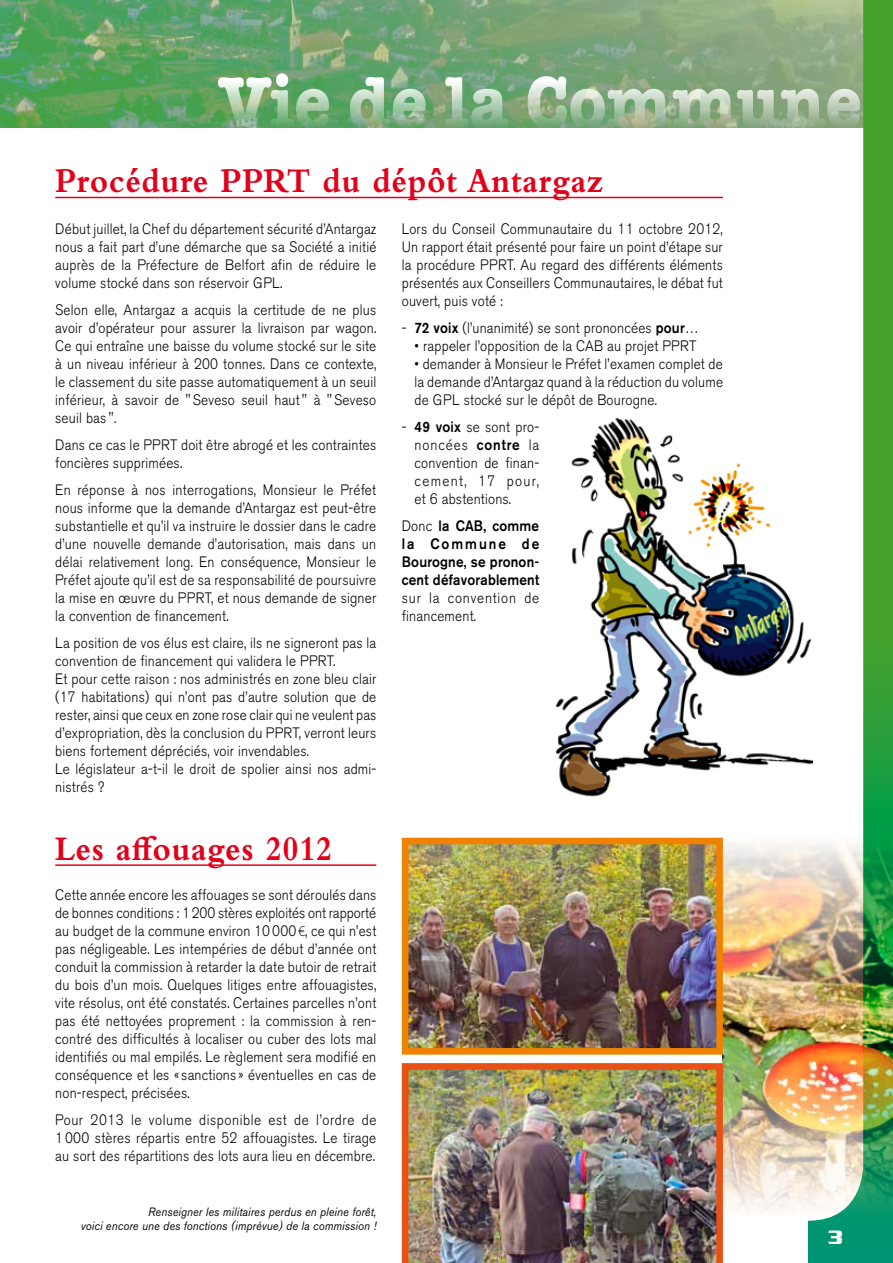
<style>
.page{position:relative;width:893px;height:1263px;background:#fff}
.page>*{position:absolute;margin:0;border:0;box-sizing:border-box;transform-origin:0 0}
.t1{font:700 75px "American Typewriter";color:#fff;scale:.9 1}
.t2{font:700 36px "Bembo Std";letter-spacing:.02em;color:#e2001a;scale:.9 1}
.t3{font:700 21px "Serpentine Std";color:#fff}
.t4{font:300 15px/18px "Akzidenz Grotesk BE";letter-spacing:.015em;color:#000;text-align:justify;scale:.9 1}
.t5{font:500 15px/18px "Akzidenz Grotesk BE";letter-spacing:.015em;color:#000;text-align:justify;scale:.9 1}
.t6{font:300 15px/18px "Akzidenz Grotesk BE";letter-spacing:.06em;color:#000;scale:.9 1}
.t7{font:italic 12px/13.5px "Akzidenz Grotesk BE";letter-spacing:.015em;color:#000;text-align:right;scale:.9 1}
.s1{font-family:"Myriad Pro"}
.s2{font-weight:500}
.s3{font-weight:300}
</style>
<div class="page">
<img style="left:1px;top:0;width:807px;height:128px">
<hr style="left:0;top:0;width:1px;height:128px;background:#00519e">
<svg style="left:808px;top:0;width:85px;height:1263px"></svg>
<img style="left:723px;top:838px;width:170px;height:382px">
<img style="left:410px;top:846px;width:305px;height:200px">
<div style="left:402px;top:838px;width:321px;height:216px;border:7px solid #ef8200"></div>
<img style="left:402px;top:1063px;width:321px;height:200px">
<hr style="left:55px;top:197px;width:668px;height:1px;background:#e2001a">
<hr style="left:55px;top:864px;width:321px;height:2px;background:#e2001a">
<img style="left:556px;top:417px;width:256px;height:382px">
<h1 class="t1" style="left:219px;top:38px;width:716px">Vie de la Commune</h1>
<h2 class="t2" style="left:55px;top:161px;width:610px">Procédure PPRT du dépôt Antargaz</h2>
<p class="t4" style="left:55px;top:220px;width:358px">Début juillet, la Chef du département sécurité d’Antargaz nous a fait part d’une démarche que sa Société a initié auprès de la Préfecture de Belfort afin de réduire le volume stocké dans son réservoir GPL.</p>
<p class="t4" style="left:55px;top:301px;width:358px">Selon elle, Antargaz a acquis la certitude de ne plus avoir d’opérateur pour assurer la livraison par wagon.<br>Ce qui entraîne une baisse du volume stocké sur le site à un niveau inférieur à 200 tonnes. Dans ce contexte, le classement du site passe automatiquement à un seuil inférieur, à savoir de " Seveso seuil haut" à " Seveso seuil bas ".</p>
<p class="t4" style="left:55px;top:436px;width:358px">Dans ce cas le PPRT doit être abrogé et les contraintes foncières supprimées.</p>
<p class="t4" style="left:55px;top:481px;width:358px">En réponse à nos interrogations, Monsieur le Préfet nous informe que la demande d’Antargaz est peut-être substantielle et qu’il va instruire le dossier dans le cadre d’une nouvelle demande d’autorisation, mais dans un délai relativement long. En conséquence, Monsieur le Préfet ajoute qu’il est de sa responsabilité de poursuivre la mise en œuvre du PPRT, et nous demande de signer la convention de financement.</p>
<p class="t4" style="left:55px;top:634px;width:358px;text-align:left">La position de vos élus est claire, ils ne signeront pas la convention de financement qui validera le PPRT.<br>Et pour cette raison : nos administrés en zone bleu clair (17 habitations) qui n’ont pas d’autre solution que de rester, ainsi que ceux en zone rose clair qui ne veulent pas d’expropriation, dès la conclusion du PPRT, verront leurs biens fortement dépréciés, voir invendables.<br>Le législateur a-t-il le droit de spolier ainsi nos admi&shy;nistrés ?</p>
<h2 class="t2" style="left:55px;top:829px;width:309px">Les affouages 2012</h2>
<p class="t4" style="left:55px;top:886px;width:358px">Cette année encore les affouages se sont déroulés dans de bonnes conditions : 1200 stères exploités ont rapporté au budget de la commune environ 10 000 <span class="s1">€</span>, ce qui n’est pas négligeable. Les intempéries de début d’année ont conduit la commission à retarder la date butoir de retrait du bois d’un mois. Quelques litiges entre affouagistes, vite résolus, ont été constatés. Certaines parcelles n’ont pas été nettoyées proprement : la commission à ren&shy;contré des difficultés à localiser ou cuber des lots mal identifiés ou mal empilés. Le règlement sera modifié en conséquence et les « sanctions » éventuelles en cas de non-respect, précisées.</p>
<p class="t4" style="left:55px;top:1111px;width:358px">Pour 2013 le volume disponible est de l’ordre de 1 000 stères répartis entre 52 affouagistes. Le tirage au sort des répartitions des lots aura lieu en décembre.</p>
<p class="t7" style="left:81px;top:1205px;width:330px">Renseigner les militaires perdus en pleine forêt,<br>voici encore une des fonctions (imprévue) de la commission !</p>
<p class="t4" style="left:402px;top:220px;width:358px">Lors du Conseil Communautaire du 11 octobre 2012, Un rapport était présenté pour faire un point d’étape sur la procédure PPRT. Au regard des différents éléments présentés aux Conseillers Communautaires, le débat fut ouvert, puis voté :</p>
<p class="t4" style="left:402px;top:319px;width:331px">- <span class="s2">72 voix</span> (l’unanimité) se sont prononcées <span class="s2">pour</span>…</p>
<p class="t4" style="left:415px;top:337px;width:315px">• rappeler l’opposition de la CAB au projet PPRT</p>
<p class="t4" style="left:415px;top:355px;width:344px">• demander à Monsieur le Préfet l’examen complet de la demande d’Antargaz quand à la réduction du volume de GPL stocké sur le dépôt de Bourogne.</p>
<p class="t4" style="left:415px;top:418px;width:140px;text-indent:-13px">- <span class="s2">49 voix</span> se sont pro&shy;noncées <span class="s2">contre</span> la convention de finan&shy;cement, 17 pour, et 6 abstentions.</p>
<p class="t5" style="left:402px;top:517px;width:154px"><span class="s3">Donc</span> la CAB, comme la Commune de Bourogne, se pronon&shy;cent défavorablement</p>
<p class="t6" style="left:402px;top:589px;width:154px">sur la convention de financement.</p>
<h3 class="t3" style="left:828px;top:1225px;width:16px">3</h3>
</div>
